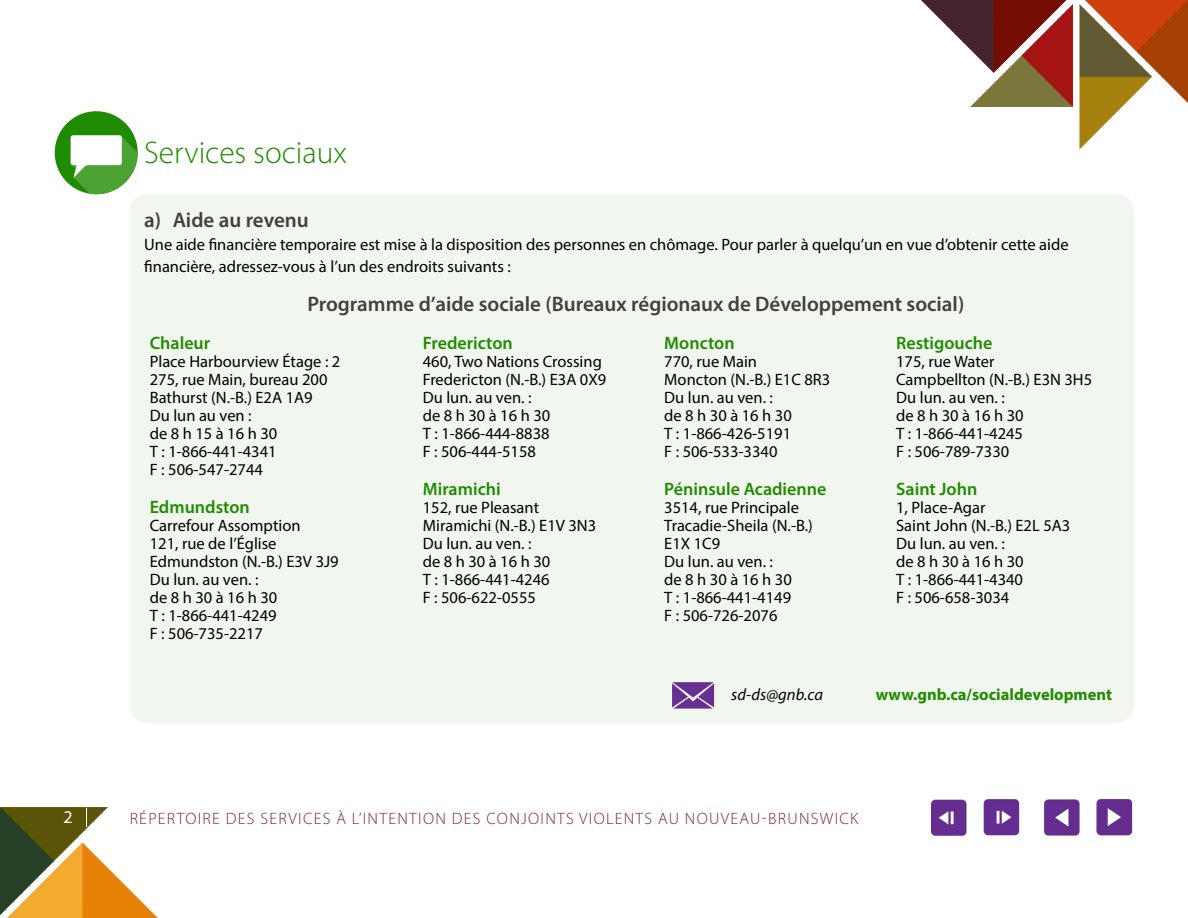
<style>
.page{position:relative;width:1188px;height:918px;background:#fff}
.page>*{position:absolute;margin:0;border:0;box-sizing:border-box;transform-origin:0 0}
.t1{font:300 31.5px "Myriad Pro";color:#208b00}
.t2{font:600 21px "Myriad Pro";color:#42403f}
.t3{font:600 18px "Myriad Pro";color:#208b00}
.t4{font:18px "Myriad";color:#fff}
.t5{font:16.5px/18px "Myriad Pro";color:#000}
.t6{font:300 16.5px "Myriad Pro";letter-spacing:.08em;color:#7a232e}
.t7{font:700 16.5px "Myriad Pro";color:#208b00}
.t8{font:italic 16.5px "Myriad Pro";color:#000}
</style>
<div class="page">
<img style="left:0;top:1px;width:1188px;height:917px">
<img style="left:932px;top:797px;width:202px;height:39px">
<svg style="left:86px;top:808px;width:1px;height:19px"></svg>
<div style="left:130px;top:194px;width:1004px;height:529px;background:#f1f7ef;border-radius:18px"></div>
<div style="left:55px;top:111px;width:83px;height:83px;background:#1f8b00;border-radius:50%"></div>
<svg style="left:71px;top:135px;width:67px;height:59px"></svg>
<svg style="left:672px;top:682px;width:42px;height:27px"></svg>
<h1 class="t1" style="left:144px;top:133px;width:204px">Services sociaux</h1>
<p class="t2" style="left:144px;top:206px;width:166px">a) Aide au revenu</p>
<p class="t5" style="left:144px;top:233px;width:926px;line-height:22.5px">Une aide financière temporaire est mise à la disposition des personnes en chômage. Pour parler à quelqu’un en vue d’obtenir cette aide financière, adressez-vous à l’un des endroits suivants :</p>
<p class="t2" style="left:307px;top:290px;width:658px">Programme d’aide sociale (Bureaux régionaux de Développement social)</p>
<p class="t3" style="left:896px;top:332px;width:98px">Restigouche</p>
<p class="t5" style="left:896px;top:352px;width:198px">175, rue Water<br>Campbellton (N.-B.) E3N 3H5<br>Du lun. au ven. :<br>de 8 h 30 à 16 h 30<br>T : 1-866-441-4245<br>F : 506-789-7330</p>
<p class="t3" style="left:896px;top:477px;width:83px">Saint John</p>
<p class="t5" style="left:896px;top:498px;width:176px">1, Place-Agar<br>Saint John (N.-B.) E2L 5A3<br>Du lun. au ven. :<br>de 8 h 30 à 16 h 30<br>T : 1-866-441-4340<br>F : 506-658-3034</p>
<p class="t3" style="left:150px;top:332px;width:62px">Chaleur</p>
<p class="t5" style="left:150px;top:352px;width:192px">Place Harbourview Étage : 2<br>275, rue Main, bureau 200<br>Bathurst (N.-B.) E2A 1A9<br>Du lun au ven :<br>de 8 h 15 à 16 h 30<br>T : 1-866-441-4341<br>F : 506-547-2744</p>
<p class="t3" style="left:150px;top:495px;width:102px">Edmundston</p>
<p class="t5" style="left:150px;top:516px;width:190px">Carrefour Assomption<br>121, rue de l’Église<br>Edmundston (N.-B.) E3V 3J9<br>Du lun. au ven. :<br>de 8 h 30 à 16 h 30<br>T : 1-866-441-4249<br>F : 506-735-2217</p>
<p class="t3" style="left:423px;top:332px;width:92px">Fredericton</p>
<p class="t5" style="left:423px;top:352px;width:185px">460, Two Nations Crossing<br>Fredericton (N.-B.) E3A 0X9<br>Du lun. au ven. :<br>de 8 h 30 à 16 h 30<br>T : 1-866-444-8838<br>F : 506-444-5158</p>
<p class="t3" style="left:423px;top:477px;width:79px">Miramichi</p>
<p class="t5" style="left:423px;top:498px;width:175px">152, rue Pleasant<br>Miramichi (N.-B.) E1V 3N3<br>Du lun. au ven. :<br>de 8 h 30 à 16 h 30<br>T : 1-866-441-4246<br>F : 506-622-0555</p>
<p class="t3" style="left:664px;top:332px;width:72px">Moncton</p>
<p class="t5" style="left:664px;top:352px;width:168px">770, rue Main<br>Moncton (N.-B.) E1C 8R3<br>Du lun. au ven. :<br>de 8 h 30 à 16 h 30<br>T : 1-866-426-5191<br>F : 506-533-3340</p>
<p class="t3" style="left:664px;top:477px;width:164px">Péninsule Acadienne</p>
<p class="t5" style="left:664px;top:498px;width:150px">3514, rue Principale<br>Tracadie-Sheila (N.-B.)<br>E1X 1C9<br>Du lun. au ven. :<br>de 8 h 30 à 16 h 30<br>T : 1-866-441-4149<br>F : 506-726-2076</p>
<p class="t8" style="left:731px;top:685px;width:93px">sd-ds@gnb.ca</p>
<p class="t7" style="left:876px;top:684px;width:238px">www.gnb.ca/socialdevelopment</p>
<p class="t4" style="left:63px;top:808px;width:11px">2</p>
<p class="t6" style="left:130px;top:809px;width:730px">RÉPERTOIRE DES SERVICES À L’INTENTION DES CONJOINTS VIOLENTS AU NOUVEAU-BRUNSWICK</p>
</div>
